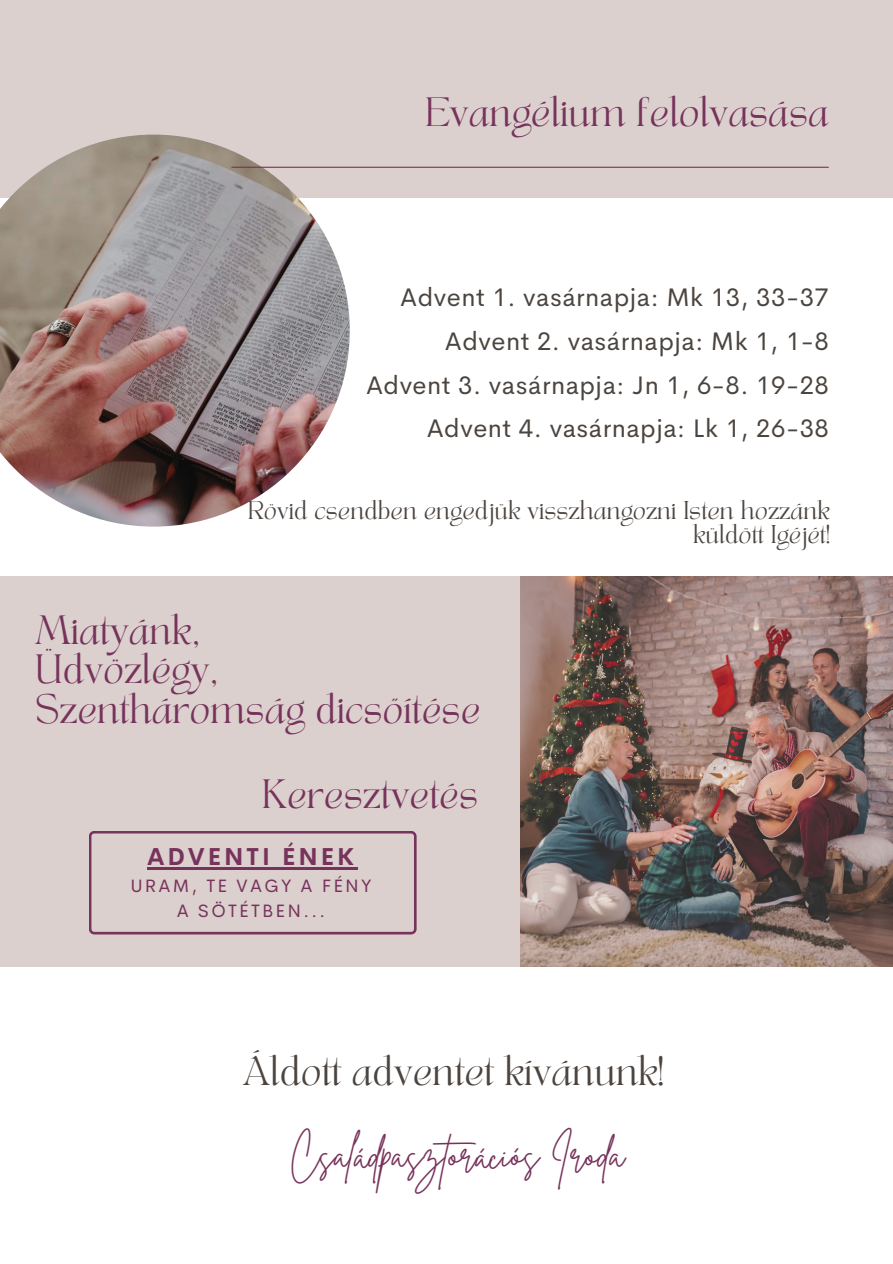
<style>
.page{position:relative;width:893px;height:1264px;background:#fff}
.page>*{position:absolute;margin:0;border:0;box-sizing:border-box;transform-origin:0 0}
.t1{font:38.25px "Brittany Signature";color:#77335c}
.t2{font:28.65px "TANAEGEAN";color:#77335c}
.t3{font:28.5px "TANAEGEAN";color:#4b443f}
.t4{font:25.5px "Cerebri Sans";letter-spacing:.02em;color:#4b443f}
.t5{font:700 24px "Cerebri Sans";letter-spacing:.125em;color:#77335c}
.t6{font:18px/24.8px "TANAEGEAN";color:#4b443f;text-align:right}
.t7{font:18px/24.8px "Cerebri Sans";letter-spacing:.125em;color:#77335c;text-align:center}
</style>
<div class="page">
<img style="left:520px;top:576px;width:372px;height:390px">
<div style="left:0;top:576px;width:520px;height:390px;background:#dbd0cd"></div>
<div style="left:0;top:0;width:892px;height:198px;background:#dbd0cd"></div>
<svg style="left:89px;top:831px;width:327px;height:103px"></svg>
<hr style="left:147px;top:867px;width:210px;height:2px;background:#77335c">
<img style="left:0;top:135px;width:350px;height:391px">
<hr style="left:232px;top:167px;width:596px;height:1px;background:#77335c">
<p class="t2" style="left:425px;top:96px;width:405px">Evangélium felolvasása</p>
<p class="t4" style="left:400px;top:280px;width:430px">Advent 1. vasárnapja: Mk 13, 33-37</p>
<p class="t4" style="left:445px;top:324px;width:385px">Advent 2. vasárnapja: Mk 1, 1-8</p>
<p class="t4" style="left:366px;top:368px;width:464px">Advent 3. vasárnapja: Jn 1, 6-8. 19-28</p>
<p class="t4" style="left:426px;top:412px;width:403px">Advent 4. vasárnapja: Lk 1, 26-38</p>
<p class="t6" style="left:248px;top:500px;width:583px">Rövid csendben engedjük visszhangozni Isten hozzánk küldött Igéjét!</p>
<p class="t2" style="left:35px;top:613px;width:167px">Miatyánk,</p>
<p class="t2" style="left:35px;top:653px;width:185px">Üdvözlégy,</p>
<p class="t2" style="left:35px;top:692px;width:447px">Szentháromság dicsőítése</p>
<p class="t2" style="left:262px;top:777px;width:218px">Keresztvetés</p>
<p class="t5" style="left:147px;top:841px;width:209px">ADVENTI ÉNEK</p>
<p class="t7" style="left:130px;top:873px;width:243px">URAM, TE VAGY A FÉNY<br>A SÖTÉTBEN...</p>
<p class="t3" style="left:243px;top:1054px;width:422px">Áldott adventet kívánunk!</p>
<p class="t1" style="left:290px;top:1129px;width:336px">Családpasztorációs Iroda</p>
</div>
